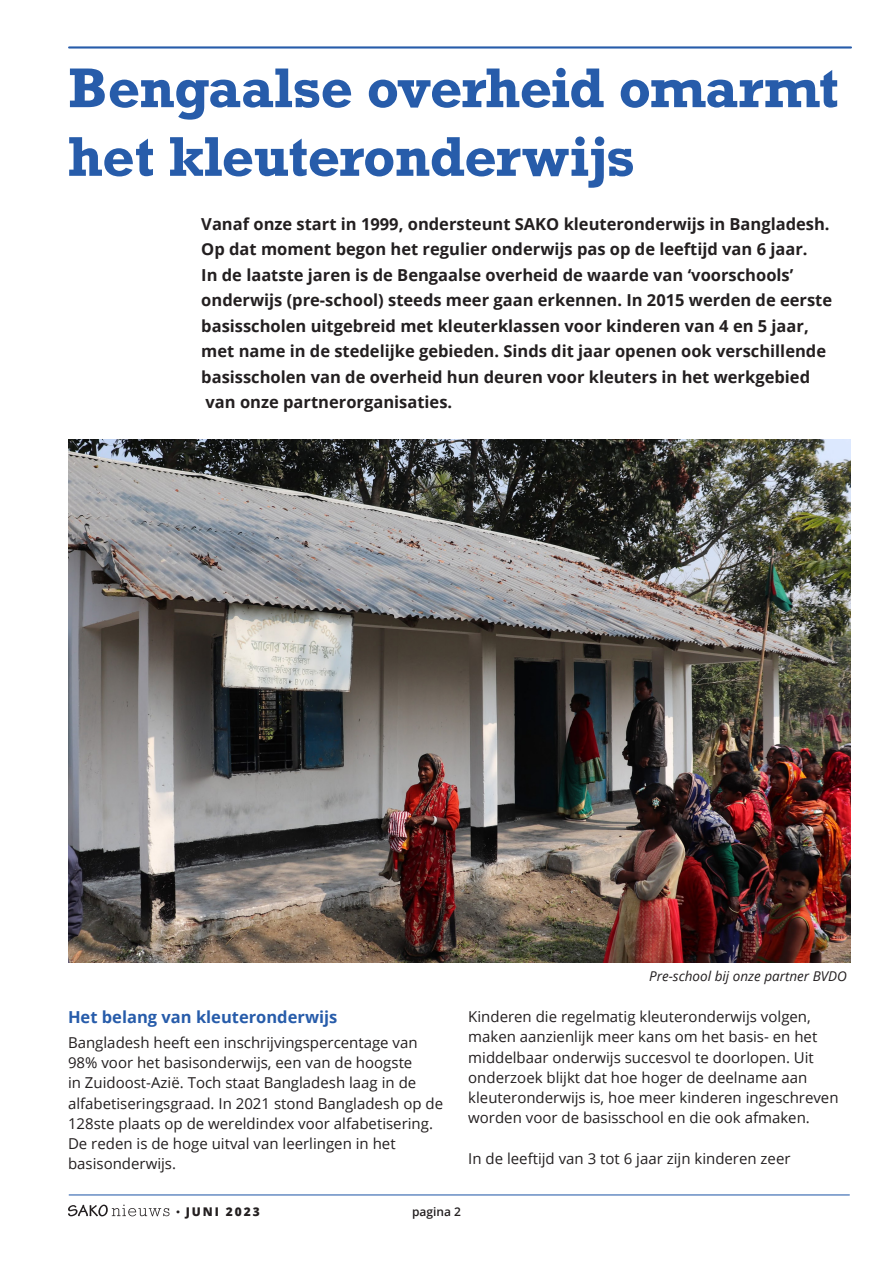
<style>
.page{position:relative;width:893px;height:1263px;background:#fff}
.page>*{position:absolute;margin:0;border:0;box-sizing:border-box;transform-origin:0 0}
.t1{font:700 52.5px "Rockwell";letter-spacing:-.01em;color:#275caa}
.t2{font:700 16.5px/25.5px "Open Sans";color:#231f20}
.t3{font:700 16.5px "Open Sans";color:#275caa}
.t4{font:15px/20.2px "Open Sans";color:#231f20}
.t5{font:italic 13.5px "Open Sans";color:#231f20}
.t6{font:800 12px "Open Sans";letter-spacing:.16em;color:#231f20}
.t7{font:600 12px "Open Sans";color:#231f20}
.s1{font-family:"Rockwell Std";font-weight:300}
</style>
<div class="page">
<hr style="left:69px;top:1194px;width:780px;height:1px;background:#275caa">
<svg style="left:68px;top:1204px;width:101px;height:12px"></svg>
<img style="left:68px;top:439px;width:783px;height:523px">
<hr style="left:69px;top:46px;width:782px;height:3px;background:#275caa">
<p class="t1" style="left:68px;top:54px;width:772px">Bengaalse overheid omarmt</p>
<p class="t1" style="left:68px;top:123px;width:568px">het kleuteronderwijs</p>
<p class="t2" style="left:201px;top:210px;width:630px">Vanaf onze start in 1999, ondersteunt SAKO kleuteronderwijs in Bangladesh.<br>Op dat moment begon het regulier onderwijs pas op de leeftijd van 6 jaar.</p>
<p class="t2" style="left:201px;top:261px;width:594px">In de laatste jaren is de Bengaalse overheid de waarde van ‘voorschools’</p>
<p class="t2" style="left:201px;top:287px;width:632px">onderwijs (pre-school) steeds meer gaan erkennen. In 2015 werden de eerste basisscholen uitgebreid met kleuterklassen voor kinderen van 4 en 5 jaar,</p>
<p class="t2" style="left:201px;top:338px;width:626px">met name in de stedelijke gebieden. Sinds dit jaar openen ook verschillende basisscholen van de overheid hun deuren voor kleuters in het werkgebied</p>
<p class="t2" style="left:206px;top:389px;width:248px">van onze partnerorganisaties.</p>
<p class="t3" style="left:68px;top:1006px;width:271px">Het belang van kleuteronderwijs</p>
<p class="t4" style="left:68px;top:1032px;width:377px">Bangladesh heeft een inschrijvingspercentage van 98% voor het basisonderwijs, een van de hoogste<br>in Zuidoost-Azië. Toch staat Bangladesh laag in de alfabetiseringsgraad. In 2021 stond Bangladesh op de 128ste plaats op de wereldindex voor alfabetisering.<br>De reden is de hoge uitval van leerlingen in het basisonderwijs.</p>
<p class="t5" style="left:649px;top:967px;width:199px">Pre-school bij onze partner BVDO</p>
<p class="t4" style="left:468px;top:1006px;width:372px">Kinderen die regelmatig kleuteronderwijs volgen, maken aanzienlijk meer kans om het basis- en het middelbaar onderwijs succesvol te doorlopen. Uit onderzoek blijkt dat hoe hoger de deelname aan kleuteronderwijs is, hoe meer kinderen ingeschreven worden voor de basisschool en die ook afmaken.</p>
<p class="t4" style="left:468px;top:1148px;width:324px">In de leeftijd van 3 tot 6 jaar zijn kinderen zeer</p>
<p class="t6" style="left:175px;top:1203px;width:86px"><span class="s1">•</span> JUNI 2023</p>
<p class="t7" style="left:412px;top:1203px;width:51px">pagina 2</p>
</div>
